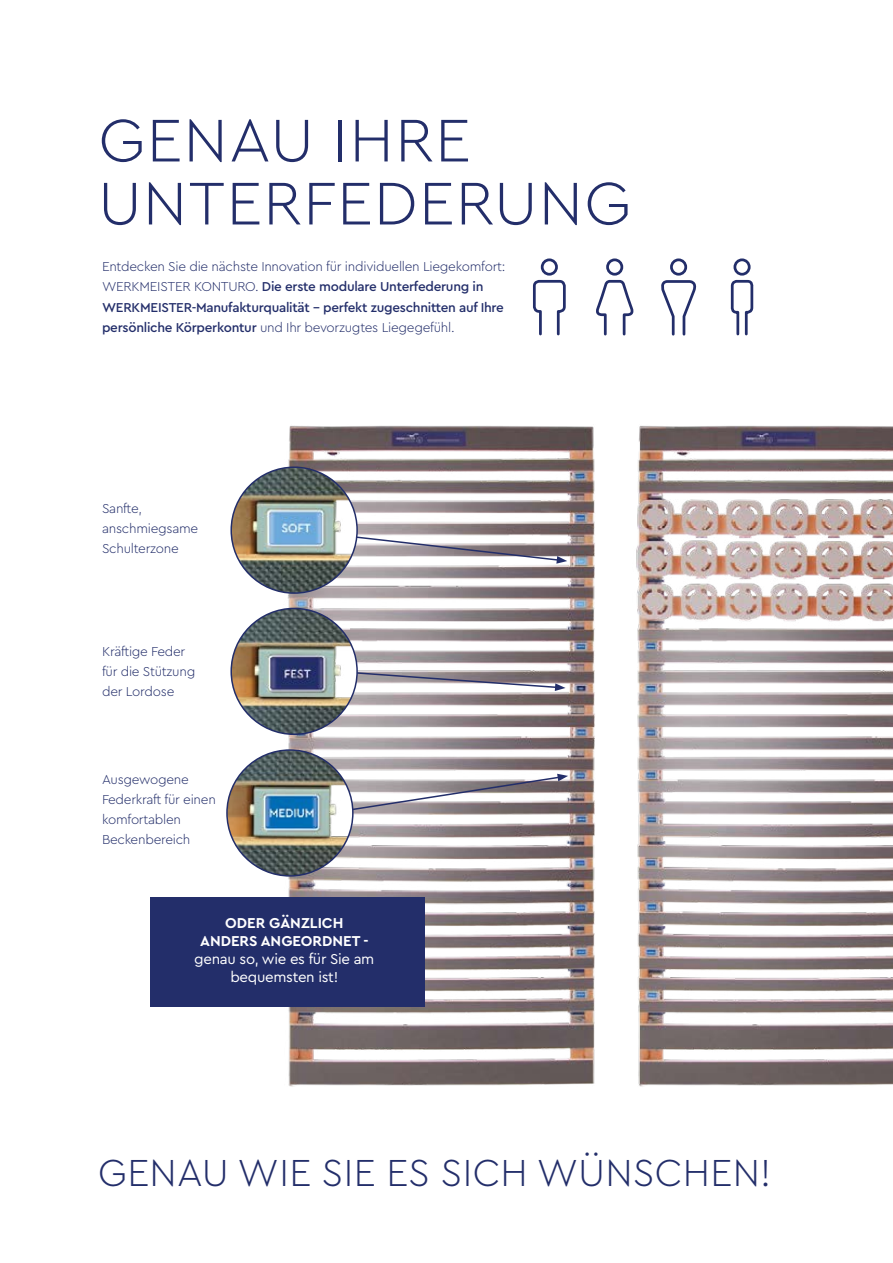
<style>
.page{position:relative;width:893px;height:1263px;background:#fff}
.page>*{position:absolute;margin:0;border:0;box-sizing:border-box;transform-origin:0 0}
.t1{font:300 63px/63px "Cera PRO";letter-spacing:.02em;color:#232e6a}
.t2{font:300 39.45px "Cera PRO";letter-spacing:.01em;color:#232e6a}
.t3{font:15px/18px "Cera PRO";letter-spacing:-.02em;color:#fff;text-align:center}
.t4{font:700 15px/18px "Cera PRO";color:#fff;text-align:center}
.t5{font:500 13.5px/20.2px "Cera PRO";letter-spacing:-.02em;color:#232e6a}
.t6{font:300 13.5px/20.2px "Cera PRO";letter-spacing:-.02em;color:#232e6a}
.s1{font-weight:300}
</style>
<div class="page">
<img style="left:274px;top:425px;width:321px;height:662px">
<img style="left:636px;top:425px;width:257px;height:662px">
<svg style="left:533px;top:279px;width:33px;height:57px"></svg>
<div style="left:541px;top:258px;width:17px;height:18px;border:3px solid #232e6a;border-radius:50%"></div>
<div style="left:733px;top:258px;width:18px;height:18px;border:3px solid #232e6a;border-radius:50%"></div>
<svg style="left:730px;top:279px;width:24px;height:57px"></svg>
<div style="left:670px;top:258px;width:17px;height:18px;border:3px solid #232e6a;border-radius:50%"></div>
<svg style="left:661px;top:280px;width:36px;height:56px"></svg>
<div style="left:606px;top:258px;width:17px;height:18px;border:3px solid #232e6a;border-radius:50%"></div>
<svg style="left:596px;top:279px;width:38px;height:57px"></svg>
<svg style="left:352px;top:535px;width:215px;height:29px"></svg>
<svg style="left:354px;top:670px;width:212px;height:21px"></svg>
<svg style="left:340px;top:774px;width:228px;height:42px"></svg>
<img style="left:231px;top:608px;width:126px;height:126px;border-radius:63px">
<div style="left:150px;top:897px;width:275px;height:109px;background:#232e6a"></div>
<img style="left:227px;top:750px;width:126px;height:126px;border-radius:63px">
<img style="left:231px;top:467px;width:126px;height:126px;border-radius:63px">
<h1 class="t1" style="left:98px;top:106px;width:534px">GENAU IHRE<br>UNTERFEDERUNG</h1>
<p class="t5" style="left:102px;top:256px;width:405px"><span class="s1">Entdecken Sie die nächste Innovation für individuellen Liegekomfort:<br>WERKMEISTER KONTURO.</span> Die erste modulare Unterfederung in WERKMEISTER-Manufakturqualität – perfekt zugeschnitten auf Ihre persönliche Körperkontur <span class="s1">und Ihr bevorzugtes Liegegefühl.</span></p>
<p class="t6" style="left:102px;top:498px;width:98px">Sanfte, anschmiegsame<br>Schulterzone</p>
<p class="t6" style="left:102px;top:640px;width:95px">Kräftige Feder für die Stützung der Lordose</p>
<p class="t6" style="left:102px;top:768px;width:115px">Ausgewogene<br>Federkraft für einen komfortablen<br>Beckenbereich</p>
<p class="t4" style="left:200px;top:914px;width:170px">ODER GÄNZLICH<br>ANDERS ANGEORDNET -</p>
<p class="t3" style="left:194px;top:950px;width:182px">genau so, wie es für Sie am bequemsten ist!</p>
<h2 class="t2" style="left:98px;top:1146px;width:674px">GENAU WIE SIE ES SICH WÜNSCHEN!</h2>
</div>
